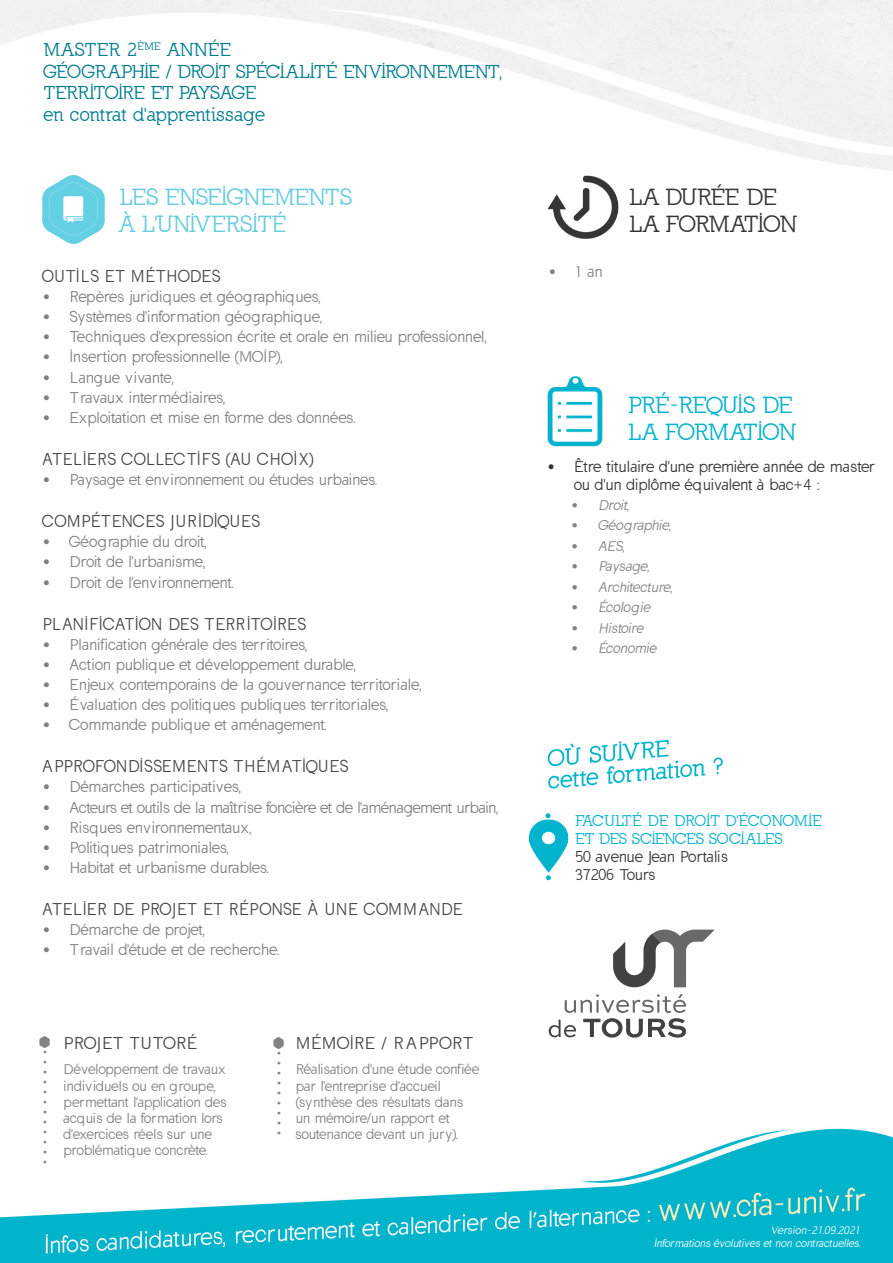
<style>
.page{position:relative;width:893px;height:1263px;background:#fff}
.page>*{position:absolute;margin:0;border:0;box-sizing:border-box;transform-origin:0 0}
.t1{font:22.5px "California";color:#03b3cc}
.t2{font:22.5px "California";color:#333434}
.t3{font:22.5px "California";color:#67cbdf}
.t4{font:22.5px "California";letter-spacing:.025em;color:#67cbdf}
.t5{font:18px/21.6px "California";color:#007d8e}
.t6{font:18px "California";letter-spacing:.025em;color:#007d8e}
.t7{font:18px "California";letter-spacing:.05em;color:#007d8e}
.t8{font:16.5px "California Sans";letter-spacing:.03em;color:#40464c;scale:.95 1}
.t9{font:16.5px "California Sans";letter-spacing:.05em;color:#40464c;scale:.95 1}
.t10{font:16.5px "California Sans";letter-spacing:.03em;color:#40464c}
.t11{font:16.5px "California Sans";letter-spacing:.055em;color:#40464c;scale:.95 1}
.t12{font:15px "California Sans";color:#7d8184}
.t13{font:15px/18px "California Sans";color:#333434}
.t14{font:15px "California Sans";letter-spacing:.025em;color:#7d8184}
.t15{font:15px "California Sans";letter-spacing:-.02em;color:#7d8184}
.t16{font:15px "California Sans";letter-spacing:.03em;color:#7d8184}
.t17{font:15px "California Sans";letter-spacing:.02em;color:#7d8184}
.t18{font:15px "California";letter-spacing:.03em;color:#03b3cc}
.t19{font:15px "California";color:#03b3cc}
.t20{font:15px "California Sans";color:#828281}
.t21{font:15px "California Sans";color:#03b3cc}
.t22{font:13.5px/16.2px "California Sans";color:#7d8184}
.t23{font:italic 13.5px "California Sans";color:#828281}
.t24{font:italic 10.5px "California Sans";color:#fff}
.t25{font:8.4px "California Sans";color:#828281}
.s1{font-style:normal}
</style>
<div class="page">
<img style="left:0;top:0;width:893px;height:1263px">
<img style="left:43px;top:175px;width:62px;height:69px">
<img style="left:547px;top:170px;width:72px;height:74px">
<img style="left:539px;top:374px;width:71px;height:74px">
<img style="left:543px;top:736px;width:184px;height:55px">
<img style="left:526px;top:816px;width:46px;height:60px">
<svg style="left:39px;top:1036px;width:11px;height:11px"></svg>
<svg style="left:273px;top:1037px;width:11px;height:11px"></svg>
<svg style="left:549px;top:929px;width:166px;height:109px"></svg>
<p class="t7" style="left:44px;top:39px;width:189px">MASTER 2<sup>ÈME</sup> ANNÉE</p>
<p class="t5" style="left:44px;top:61px;width:460px">GÉOGR APHIE / DROIT SPÉCIALITÉ ENVIRONNEMENT,<br>TERRITOIRE ET PAYSAGE</p>
<p class="t6" style="left:44px;top:104px;width:222px">en contrat d'apprentissage</p>
<p class="t3" style="left:120px;top:184px;width:233px">LES ENSEIGNEMENTS</p>
<p class="t4" style="left:120px;top:211px;width:168px">À L'UNIVERSITÉ</p>
<p class="t11" style="left:43px;top:267px;width:188px">OUTILS ET MÉTHODES</p>
<p class="t16" style="left:43px;top:288px;width:280px">• Repères juridiques et géographiques,</p>
<p class="t12" style="left:43px;top:308px;width:281px">• Systèmes d'information géographique,</p>
<p class="t12" style="left:43px;top:328px;width:446px">• Techniques d'expression écrite et orale en milieu professionnel,</p>
<p class="t17" style="left:43px;top:348px;width:242px">• Insertion professionnelle (MOIP),</p>
<p class="t12" style="left:43px;top:369px;width:133px">• Langue vivante,</p>
<p class="t12" style="left:43px;top:389px;width:184px">• T ravaux intermédiaires,</p>
<p class="t12" style="left:43px;top:409px;width:314px">• Exploitation et mise en forme des données.</p>
<p class="t9" style="left:43px;top:449px;width:287px">ATELIERS COLLECTIFS (AU CHOIX)</p>
<p class="t12" style="left:43px;top:471px;width:336px">• Paysage et environnement ou études urbaines.</p>
<p class="t8" style="left:43px;top:512px;width:230px">COMPÉTENCES JURIDIQUES</p>
<p class="t12" style="left:43px;top:533px;width:166px">• Géographie du droit,</p>
<p class="t12" style="left:43px;top:553px;width:164px">• Droit de l'urbanisme,</p>
<p class="t12" style="left:43px;top:573px;width:193px">• Droit de l'environnement.</p>
<p class="t8" style="left:43px;top:614px;width:278px">PLANIFICATION DES TERRITOIRES</p>
<p class="t12" style="left:43px;top:636px;width:266px">• Planification générale des territoires,</p>
<p class="t12" style="left:43px;top:656px;width:315px">• Action publique et développement durable,</p>
<p class="t12" style="left:43px;top:676px;width:381px">• Enjeux contemporains de la gouvernance territoriale,</p>
<p class="t14" style="left:43px;top:696px;width:347px">• Évaluation des politiques publiques territoriales,</p>
<p class="t12" style="left:43px;top:716px;width:286px">• Commande publique et aménagement.</p>
<p class="t8" style="left:43px;top:757px;width:323px">APPROFONDISSEMENTS THÉMATIQUES</p>
<p class="t14" style="left:43px;top:778px;width:200px">• Démarches participatives,</p>
<p class="t15" style="left:43px;top:798px;width:457px">• Acteurs et outils de la maîtrise foncière et de l'aménagement urbain,</p>
<p class="t12" style="left:43px;top:819px;width:210px">• Risques environnementaux,</p>
<p class="t14" style="left:43px;top:839px;width:188px">• Politiques patrimoniales,</p>
<p class="t12" style="left:43px;top:859px;width:228px">• Habitat et urbanisme durables.</p>
<p class="t8" style="left:43px;top:899px;width:444px">ATELIER DE PROJET ET RÉPONSE À UNE COMMANDE</p>
<p class="t12" style="left:43px;top:921px;width:164px">• Démarche de projet,</p>
<p class="t12" style="left:43px;top:941px;width:238px">• T ravail d'étude et de recherche.</p>
<p class="t25" style="left:43px;top:1047px;width:6px">•</p>
<p class="t25" style="left:43px;top:1057px;width:6px">•</p>
<p class="t25" style="left:43px;top:1067px;width:6px">•</p>
<p class="t25" style="left:43px;top:1077px;width:6px">•</p>
<p class="t25" style="left:43px;top:1087px;width:6px">•</p>
<p class="t25" style="left:43px;top:1097px;width:6px">•</p>
<p class="t25" style="left:43px;top:1107px;width:6px">•</p>
<p class="t25" style="left:43px;top:1117px;width:6px">•</p>
<p class="t25" style="left:43px;top:1127px;width:6px">•</p>
<p class="t25" style="left:43px;top:1137px;width:6px">•</p>
<p class="t25" style="left:43px;top:1147px;width:6px">•</p>
<p class="t25" style="left:43px;top:1157px;width:6px">•</p>
<p class="t10" style="left:64px;top:1034px;width:135px">PROJET TUTORÉ</p>
<p class="t22" style="left:64px;top:1061px;width:164px">Développement de travaux individuels ou en groupe, permettant l'application des acquis de la formation lors d'exercices réels sur une problématique concrète.</p>
<p class="t25" style="left:277px;top:1048px;width:6px">•</p>
<p class="t25" style="left:277px;top:1058px;width:6px">•</p>
<p class="t25" style="left:277px;top:1068px;width:6px">•</p>
<p class="t25" style="left:277px;top:1078px;width:6px">•</p>
<p class="t25" style="left:277px;top:1088px;width:6px">•</p>
<p class="t25" style="left:277px;top:1098px;width:6px">•</p>
<p class="t25" style="left:277px;top:1108px;width:6px">•</p>
<p class="t25" style="left:277px;top:1118px;width:6px">•</p>
<p class="t25" style="left:277px;top:1128px;width:6px">•</p>
<p class="t10" style="left:296px;top:1034px;width:178px">MÉMOIRE / R APPORT</p>
<p class="t22" style="left:296px;top:1061px;width:185px">Réalisation d'une étude confiée par l'entreprise d'accueil (synthèse des résultats dans un mémoire/un rapport et soutenance devant un jury).</p>
<p class="t20" style="left:549px;top:263px;width:55px">• 1 an</p>
<p class="t2" style="left:629px;top:184px;width:149px">LA DURÉE DE</p>
<p class="t2" style="left:629px;top:211px;width:169px">LA FORMATION</p>
<p class="t1" style="left:628px;top:392px;width:166px">PRÉ-REQUIS DE</p>
<p class="t1" style="left:628px;top:419px;width:169px">LA FORMATION</p>
<p class="t13" style="left:574px;top:457px;width:302px;text-indent:-27px">• Être titulaire d'une première année de master ou d'un diplôme équivalent à bac+4 :</p>
<p class="t23" style="left:571px;top:497px;width:62px"><span class="s1">•</span> Droit,</p>
<p class="t23" style="left:571px;top:518px;width:104px"><span class="s1">•</span> Géog raphie,</p>
<p class="t23" style="left:571px;top:538px;width:58px"><span class="s1">•</span> AES,</p>
<p class="t23" style="left:571px;top:559px;width:83px"><span class="s1">•</span> Paysag e,</p>
<p class="t23" style="left:571px;top:579px;width:106px"><span class="s1">•</span> Architecture,</p>
<p class="t23" style="left:571px;top:600px;width:83px"><span class="s1">•</span> Écolog ie</p>
<p class="t23" style="left:571px;top:620px;width:76px"><span class="s1">•</span> Histoire</p>
<p class="t23" style="left:571px;top:640px;width:89px"><span class="s1">•</span> Économie</p>
<p class="t21" style="left:544px;top:807px;width:10px">•</p>
<p class="t21" style="left:544px;top:869px;width:10px">•</p>
<p class="t18" style="left:576px;top:812px;width:248px">FACULTÉ DE DROIT D'ÉCONOMIE</p>
<p class="t19" style="left:576px;top:830px;width:208px">ET DES SCIENCES SOCI ALES</p>
<p class="t13" style="left:576px;top:848px;width:154px">50 avenue Jean Portalis</p>
<p class="t13" style="left:576px;top:866px;width:81px">37206 Tours</p>
<p class="t24" style="left:770px;top:1224px;width:93px">Version-21.09.2021</p>
<p class="t24" style="left:654px;top:1237px;width:210px">Informations évolutives et non contractuelles.</p>
</div>
